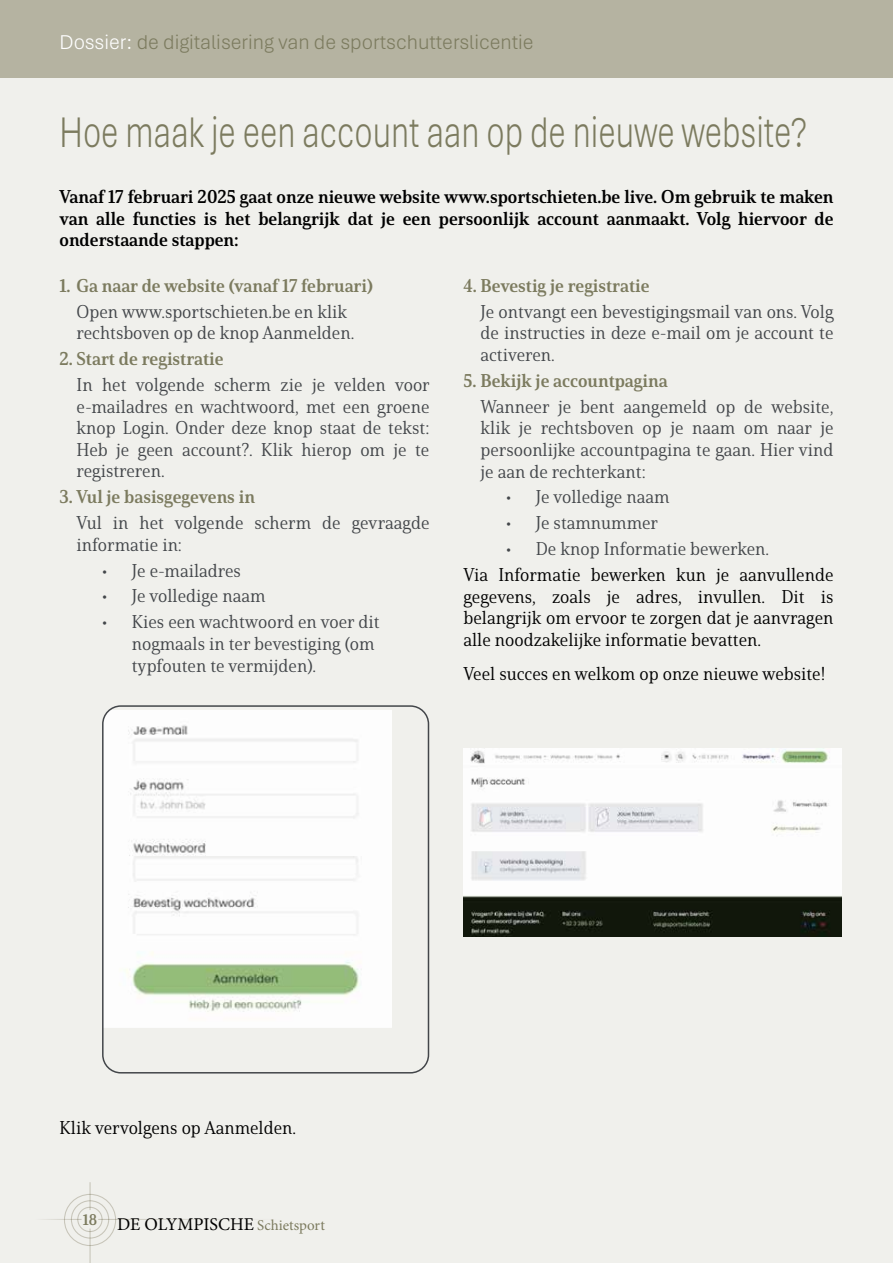
<style>
.page{position:relative;width:893px;height:1263px;background:#fff}
.page>*{position:absolute;margin:0;border:0;box-sizing:border-box;transform-origin:0 0}
.t1{font:300 45px "Aptos";color:#7c7b5f;scale:.75 1}
.t2{font:300 21px "Aptos";color:#7c7b5f}
.t3{font:18px/21.6px "Solitas Serif Nor Reg";color:#43464a;text-align:justify}
.t4{font:18px/21.6px "Solitas Serif Nor Reg";color:#000}
.t5{font:18px/21.6px "Solitas Serif Nor Bol";color:#000;text-align:justify}
.t6{font:18px "Solitas Serif Nor Bol";color:#7c7b5f}
.t7{font:18px "Minion Pro";letter-spacing:-.005em;color:#000}
.s1{color:#fff}
.s2{font-family:"Basis Grotesque Pro"}
.s3{font-family:"Basis Grotesque Pro";color:#43464a}
.s4{color:#43464a}
.s5{font-size:15px;color:#7c7b5f}
</style>
<div class="page">
<div style="left:0;top:79px;width:893px;height:1184px;background:#f0f0ec"></div>
<div style="left:77px;top:1207px;width:26px;height:25px;border:1px solid #d5d3c9;border-radius:50%"></div>
<div style="left:71px;top:1200px;width:38px;height:38px;border:1px solid #d5d3c9;border-radius:50%"></div>
<hr style="left:34px;top:1219px;width:48px;height:1px;background:#d5d3c9">
<hr style="left:98px;top:1219px;width:182px;height:1px;background:#d5d3c9">
<svg style="left:90px;top:1182px;width:1px;height:28px"></svg>
<hr style="left:90px;top:1228px;width:1px;height:35px;background:#d5d3c9">
<div style="left:64px;top:1194px;width:52px;height:52px;border:1px solid #d5d3c9;border-radius:50%"></div>
<div style="left:0;top:0;width:893px;height:78px;background:#b5b3a1"></div>
<img style="left:105px;top:710px;width:287px;height:318px">
<div style="left:102px;top:705px;width:327px;height:368px;border:2px solid #43464a;border-radius:18px"></div>
<img style="left:463px;top:748px;width:379px;height:188px">
<p class="t2" style="left:60px;top:27px;width:476px"><span class="s1">Dossier:</span> de digitalisering van de sportschutterslicentie</p>
<h1 class="t1" style="left:60px;top:102px;width:998px">Hoe maak je een account aan op de nieuwe website?</h1>
<p class="t5" style="left:60px;top:186px;width:775px">Vanaf 17 februari 2025 gaat onze nieuwe website www.sportschieten.be live. Om gebruik te maken van alle functies is het belangrijk dat je een persoonlijk account aanmaakt. Volg hiervoor de onderstaande stappen:</p>
<p class="t6" style="left:60px;top:275px;width:315px">1. Ga naar de website (vanaf 17 februari)</p>
<p class="t3" style="left:77px;top:301px;width:279px">Open www.sportschieten.be en klik rechtsboven op de knop Aanmelden.</p>
<p class="t6" style="left:60px;top:348px;width:166px">2. Start de registratie</p>
<p class="t3" style="left:77px;top:374px;width:355px">In het volgende scherm zie je velden voor e-mailadres en wachtwoord, met een groene knop Login. Onder deze knop staat de tekst:<br>Heb je geen account?. Klik hierop om je te registreren.</p>
<p class="t6" style="left:60px;top:486px;width:197px">3. Vul je basisgegevens in</p>
<p class="t3" style="left:77px;top:512px;width:354px">Vul in het volgende scherm de gevraagde informatie in:</p>
<p class="t3" style="left:102px;top:559px;width:140px"><span class="s2">•</span> Je e-mailadres</p>
<p class="t3" style="left:102px;top:585px;width:165px"><span class="s2">•</span> Je volledige naam</p>
<p class="t3" style="left:132px;top:611px;width:249px;text-align:left;text-indent:-30px"><span class="s2">•</span> Kies een wachtwoord en voer dit nogmaals in ter bevestiging (om typfouten te vermijden).</p>
<p class="t6" style="left:463px;top:275px;width:188px">4. Bevestig je registratie</p>
<p class="t3" style="left:480px;top:301px;width:354px">Je ontvangt een bevestigingsmail van ons. Volg de instructies in deze e-mail om je account te activeren.</p>
<p class="t6" style="left:463px;top:369px;width:206px">5. Bekijk je accountpagina</p>
<p class="t3" style="left:480px;top:395px;width:354px">Wanneer je bent aangemeld op de website, klik je rechtsboven op je naam om naar je persoonlijke accountpagina te gaan. Hier vind je aan de rechterkant:</p>
<p class="t3" style="left:506px;top:486px;width:165px"><span class="s2">•</span> Je volledige naam</p>
<p class="t3" style="left:506px;top:512px;width:154px"><span class="s2">•</span> Je stamnummer</p>
<p class="t4" style="left:463px;top:536px;width:371px;line-height:25.8px;text-indent:43px"><span class="s3">•</span> <span class="s4">De knop Informatie bewerken.<br></span>Via Informatie bewerken kun je aanvullende</p>
<p class="t4" style="left:463px;top:585px;width:371px;text-align:justify">gegevens, zoals je adres, invullen. Dit is belangrijk om ervoor te zorgen dat je aanvragen alle noodzakelijke informatie bevatten.</p>
<p class="t4" style="left:463px;top:663px;width:363px">Veel succes en welkom op onze nieuwe website!</p>
<p class="t4" style="left:60px;top:1116px;width:238px">Klik vervolgens op Aanmelden.</p>
<p class="t7" style="left:83px;top:1213px;width:244px"><sup>18</sup> DE OLYMPISCHE <span class="s5">Schietsport</span></p>
</div>
